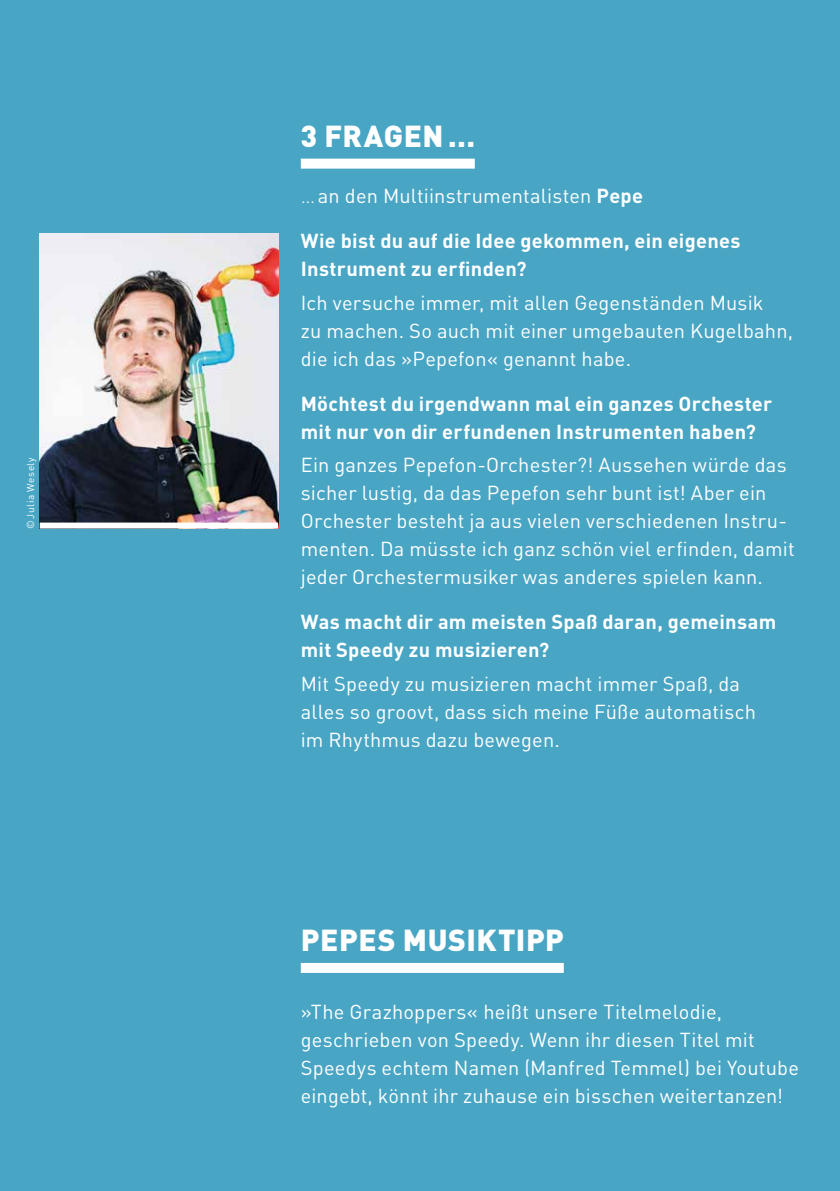
<style>
.page{position:relative;width:840px;height:1191px;background:#fff}
.page>*{position:absolute;margin:0;border:0;box-sizing:border-box;transform-origin:0 0}
.t1{font:900 30px "DIN Pro";letter-spacing:.015em;color:#fff}
.t2{font:20px/28px "DIN Pro";letter-spacing:.01em;color:#fff}
.t3{font:700 20px/28px "DIN Pro";letter-spacing:.015em;color:#fff}
.t4{font:10px "DIN Pro";letter-spacing:.055em;color:#fff}
.s1{font-weight:300}
.s2{font-weight:700}
</style>
<div class="page">
<div style="left:0;top:0;width:839px;height:1191px;background:#48a5c4"></div>
<img style="left:40px;top:234px;width:238px;height:288px">
<div style="left:40px;top:522px;width:238px;height:6px;background:#fff"></div>
<div style="left:300px;top:159px;width:174px;height:10px;background:#fff"></div>
<div style="left:300px;top:963px;width:263px;height:10px;background:#fff"></div>
<p class="t4" style="left:24px;top:529px;width:73px;rotate:-90deg">© Julia Wesely</p>
<h1 class="t1" style="left:300px;top:115px;width:176px">3 FRAGEN …</h1>
<p class="t2" style="left:300px;top:181px;width:343px"><span class="s1">…</span>an den Multiinstrumentalisten <span class="s2">Pepe</span></p>
<p class="t3" style="left:300px;top:226px;width:441px">Wie bist du auf die Idee gekommen, ein eigenes<br>Instrument zu erfinden?</p>
<p class="t2" style="left:300px;top:288px;width:493px">Ich versuche immer, mit allen Gegenständen Musik<br>zu machen. So auch mit einer umgebauten Kugelbahn, die ich das »Pepefon« genannt habe.</p>
<p class="t3" style="left:300px;top:389px;width:472px">Möchtest du irgendwann mal ein ganzes Orchester mit nur von dir erfundenen Instrumenten haben?</p>
<p class="t2" style="left:300px;top:450px;width:495px">Ein ganzes Pepefon-Orchester?! Aussehen würde das sicher lustig, da das Pepefon sehr bunt ist! Aber ein Orchester besteht ja aus vielen verschiedenen Instru&shy;menten. Da müsste ich ganz schön viel erfinden, damit jeder Orchestermusiker was anderes spielen kann.</p>
<p class="t3" style="left:300px;top:607px;width:476px">Was macht dir am meisten Spaß daran, gemeinsam mit Speedy zu musizieren?</p>
<p class="t2" style="left:300px;top:669px;width:456px">Mit Speedy zu musizieren macht immer Spaß, da alles so groovt, dass sich meine Füße automatisch im Rhythmus dazu bewegen.</p>
<h1 class="t1" style="left:301px;top:919px;width:264px">PEPES MUSIKTIPP</h1>
<p class="t2" style="left:300px;top:996px;width:499px">»The Grazhoppers« heißt unsere Titelmelodie, geschrieben von Speedy. Wenn ihr diesen Titel mit Speedys echtem Namen (Manfred Temmel) bei Youtube eingebt, könnt ihr zuhause ein bisschen weitertanzen!</p>
</div>
